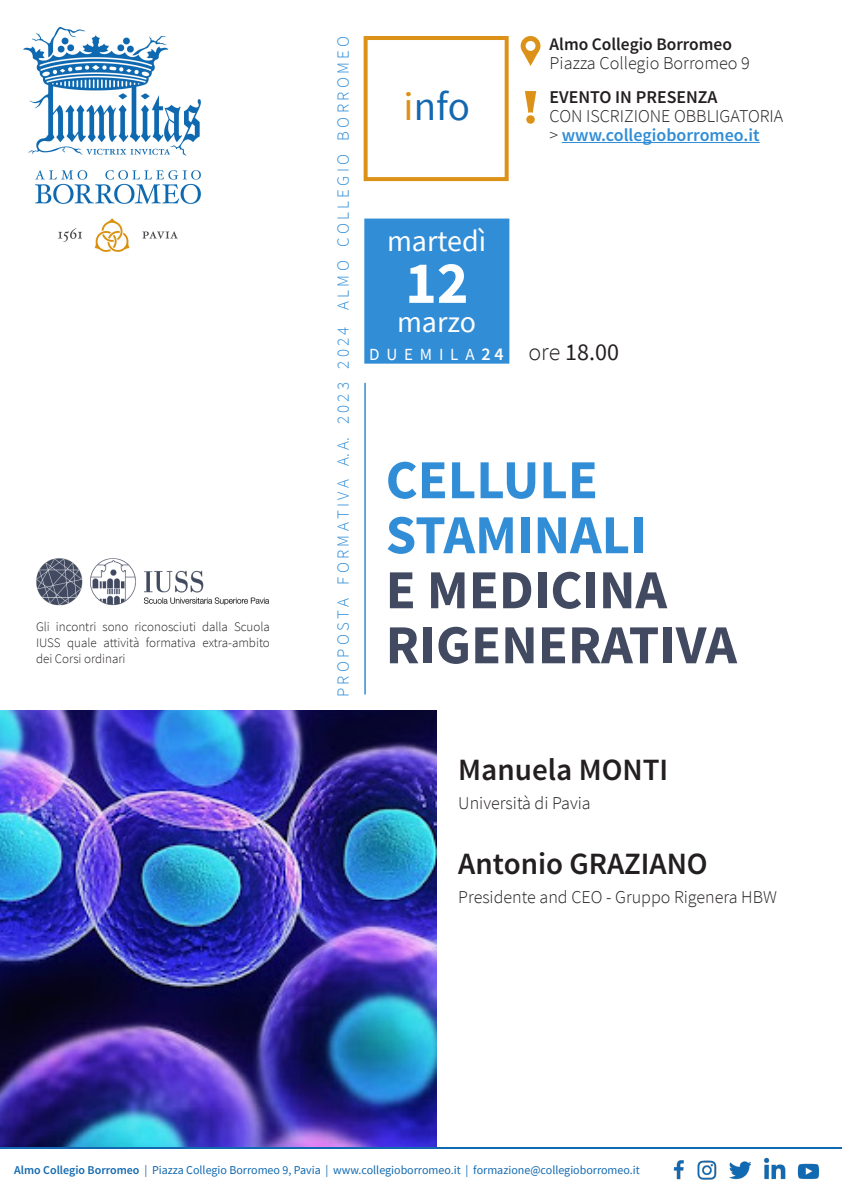
<style>
.page{position:relative;width:842px;height:1191px;background:#fff}
.page>*{position:absolute;margin:0;border:0;box-sizing:border-box;transform-origin:0 0}
.t1{font:700 60px "Source Sans Pro";color:#fff}
.t2{font:700 55px/55px "Source Sans Pro";color:#424a61}
.t3{font:41px "Source Sans Pro";color:#1468b0}
.t4{font:600 31px "Source Sans Pro";color:#231f20}
.t5{font:30px "Source Sans Pro";color:#fff}
.t6{font:24px "Source Sans Pro";color:#231f20}
.t7{font:300 18px "Source Sans Pro";color:#231f20}
.t8{font:600 18px "Source Sans Pro";color:#318dd6}
.t9{font:600 18px "Source Sans Pro";color:#231f20}
.t10{font:600 17.6px "Source Sans Pro";color:#231f20}
.t11{font:300 17px "Source Sans Pro";color:#318dd6}
.t12{font:17px "Source Sans Pro";color:#fff}
.t13{font:300 13px/16px "Source Sans Pro";color:#231f20;text-align:justify}
.t14{font:12px "Source Sans Pro";color:#1269b0}
.s1{color:#dc9219}
.s2{font-weight:300;color:#231f20}
.s3{font-weight:600;font-size:18px}
.s4{font-weight:300}
.s5{color:#318dd6}
.s6{font-weight:600}
</style>
<div class="page">
<img style="left:0;top:710px;width:437px;height:436px">
<hr style="left:0;top:1146px;width:842px;height:2px;background:#1169b1">
<div style="left:364px;top:36px;width:145px;height:145px;background:#fff;border:4px solid #dc9219"></div>
<div style="left:364px;top:218px;width:145px;height:146px;background:#318dd6;border:4px solid #318dd6"></div>
<img style="left:673px;top:1160px;width:11px;height:20px">
<img style="left:697px;top:1160px;width:20px;height:20px">
<img style="left:729px;top:1161px;width:22px;height:19px">
<img style="left:764px;top:1157px;width:22px;height:23px">
<img style="left:797px;top:1163px;width:22px;height:16px">
<img style="left:24px;top:28px;width:176px;height:223px">
<svg style="left:521px;top:36px;width:19px;height:20px"></svg>
<svg style="left:523px;top:52px;width:15px;height:14px"></svg>
<div style="left:526px;top:41px;width:9px;height:10px;background:#fff;border-radius:50%"></div>
<hr style="left:562px;top:142px;width:198px;height:1px;background:#318dd6">
<svg style="left:525px;top:91px;width:11px;height:21px"></svg>
<div style="left:526px;top:115px;width:9px;height:9px;background:#dc9219;border-radius:50%"></div>
<hr style="left:364px;top:383px;width:2px;height:311px;background:#318dd6">
<img style="left:36px;top:558px;width:234px;height:48px">
<p class="t13" style="left:36px;top:619px;width:235px">Gli incontri sono riconosciuti dalla Scuola IUSS quale attività formativa extra-ambito dei Corsi ordinari</p>
<p class="t11" style="left:333px;top:697px;width:663px;rotate:-90deg">P R O P O S T A F O R M A T I V A A. A. 2 0 2 3 2 0 2 4 A L M O C O L L E G I O B O R R O M E O</p>
<p class="t3" style="left:404px;top:80px;width:68px"><span class="s1">i</span>nfo</p>
<p class="t10" style="left:550px;top:33px;width:184px">Almo Collegio Borromeo</p>
<p class="t7" style="left:550px;top:51px;width:202px">Piazza Collegio Borromeo 9</p>
<p class="t9" style="left:550px;top:85px;width:169px">EVENTO IN PRESENZA</p>
<p class="t7" style="left:550px;top:105px;width:235px">CON ISCRIZIONE OBBLIGATORIA</p>
<p class="t8" style="left:550px;top:123px;width:212px"><span class="s2">&gt;</span> www.collegioborromeo.it</p>
<p class="t5" style="left:387px;top:222px;width:101px">martedì</p>
<p class="t1" style="left:405px;top:242px;width:65px">12</p>
<p class="t5" style="left:397px;top:302px;width:80px">marzo</p>
<p class="t12" style="left:369px;top:343px;width:136px">D U E M I L A <span class="s3">2 4</span></p>
<p class="t6" style="left:528px;top:337px;width:92px"><span class="s4">ore</span> 18.00</p>
<p class="t2" style="left:386px;top:451px;width:353px"><span class="s5">CELLULE<br>STAMINALI<br></span>E MEDICINA<br>RIGENERATIVA</p>
<p class="t4" style="left:458px;top:750px;width:212px">Manuela MONTI</p>
<p class="t7" style="left:458px;top:791px;width:134px">Università di Pavia</p>
<p class="t4" style="left:458px;top:844px;width:251px">Antonio GRAZIANO</p>
<p class="t7" style="left:458px;top:885px;width:320px">Presidente and CEO - Gruppo Rigenera HBW</p>
<p class="t14" style="left:14px;top:1162px;width:627px"><span class="s6">Almo Collegio Borromeo</span> | Piazza Collegio Borromeo 9, Pavia | www.collegioborromeo.it | formazione@collegioborromeo.it</p>
</div>
